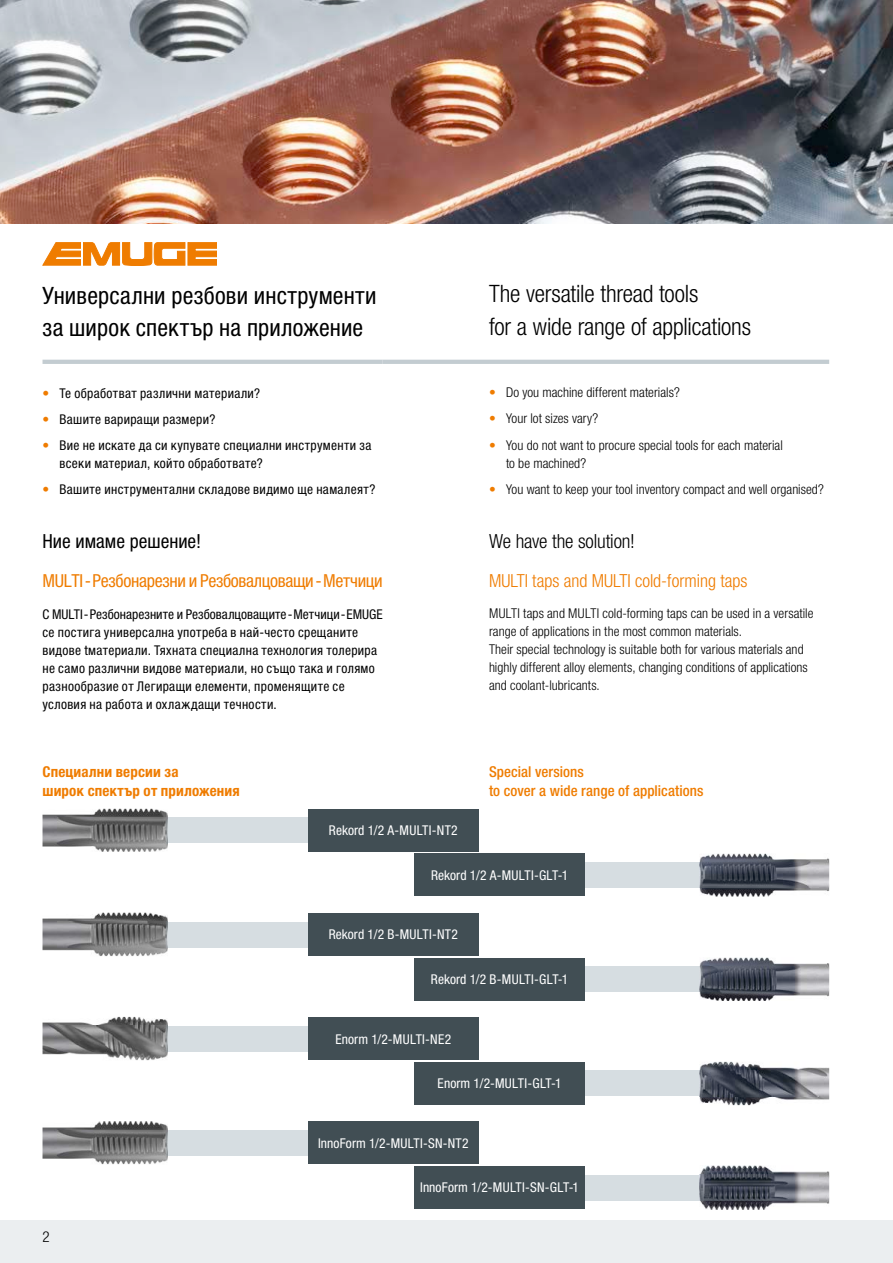
<style>
.page{position:relative;width:893px;height:1263px;background:#fff}
.page>*{position:absolute;margin:0;border:0;box-sizing:border-box;transform-origin:0 0}
.t1{font:condensed 24px/32.5px "Helvetica Neue LTCYR";letter-spacing:.01em;color:#000}
.t2{font:300 condensed 24px/32.5px "Helvetica Neue LT Pro";letter-spacing:-.01em;color:#000}
.t3{font:300 condensed 19.5px "Helvetica Neue LT Pro";letter-spacing:-.01em;color:#000}
.t4{font:condensed 19.5px "Helvetica Neue LTCYR";color:#000}
.t5{font:condensed 18px "Helvetica Neue LTCYR";letter-spacing:-.02em;color:#ef7c00}
.t6{font:300 condensed 18px "Helvetica Neue LT Pro";color:#ef7c00}
.t7{font:500 condensed 15px/19.5px "Helvetica Neue LT Pro";letter-spacing:.005em;color:#ef7c00}
.t8{font:700 condensed 15px/19.5px "Helvetica Neue LTCYR";letter-spacing:.01em;color:#ef7c00}
.t9{font:300 condensed 15px "Helvetica Neue LT Pro";color:#000}
.t10{font:condensed 13.5px/18px "Helvetica Neue LTCYR";letter-spacing:.025em;color:#000}
.t11{font:300 condensed 13.5px/18px "Helvetica Neue LT Pro";letter-spacing:.005em;color:#000}
.t12{font:condensed 13.5px "Helvetica Neue LT Pro";letter-spacing:.01em;color:#fff}
.s1{color:#ef7c00}
</style>
<div class="page">
<div style="left:0;top:1220px;width:893px;height:43px;background:#ebeef0"></div>
<img style="left:0;top:0;width:893px;height:223px">
<svg style="left:43px;top:242px;width:174px;height:24px"></svg>
<hr style="left:43px;top:360px;width:340px;height:4px;background:#c3ccd1">
<hr style="left:383px;top:360px;width:106px;height:4px;background:#c3ccd1">
<hr style="left:489px;top:360px;width:340px;height:4px;background:#c3ccd1">
<div style="left:57px;top:817px;width:256px;height:26px;background:#d6dde1"></div>
<div style="left:57px;top:922px;width:256px;height:25px;background:#d6dde1"></div>
<div style="left:57px;top:1026px;width:256px;height:25px;background:#d6dde1"></div>
<div style="left:57px;top:1130px;width:256px;height:25px;background:#d6dde1"></div>
<div style="left:444px;top:862px;width:375px;height:26px;background:#d6dde1"></div>
<div style="left:444px;top:966px;width:375px;height:26px;background:#d6dde1"></div>
<div style="left:444px;top:1070px;width:375px;height:26px;background:#d6dde1"></div>
<div style="left:444px;top:1175px;width:375px;height:25px;background:#d6dde1"></div>
<img style="left:43px;top:809px;width:125px;height:43px">
<img style="left:57px;top:817px;width:111px;height:26px">
<img style="left:43px;top:913px;width:125px;height:43px">
<img style="left:57px;top:922px;width:111px;height:25px">
<img style="left:43px;top:1017px;width:125px;height:43px">
<img style="left:57px;top:1026px;width:111px;height:25px">
<img style="left:43px;top:1121px;width:125px;height:43px">
<img style="left:57px;top:1130px;width:111px;height:25px">
<div style="left:308px;top:809px;width:170px;height:42px;background:#414e54"></div>
<div style="left:308px;top:913px;width:170px;height:43px;background:#414e54"></div>
<div style="left:308px;top:1017px;width:170px;height:43px;background:#414e54"></div>
<div style="left:308px;top:1121px;width:170px;height:43px;background:#414e54"></div>
<div style="left:415px;top:854px;width:170px;height:42px;background:#414e54"></div>
<div style="left:415px;top:958px;width:170px;height:42px;background:#414e54"></div>
<div style="left:415px;top:1062px;width:170px;height:42px;background:#414e54"></div>
<div style="left:415px;top:1166px;width:170px;height:43px;background:#414e54"></div>
<img style="left:699px;top:853px;width:130px;height:43px">
<img style="left:699px;top:862px;width:120px;height:26px">
<img style="left:699px;top:957px;width:130px;height:44px">
<img style="left:699px;top:966px;width:120px;height:26px">
<img style="left:699px;top:1061px;width:130px;height:44px">
<img style="left:699px;top:1070px;width:120px;height:26px">
<img style="left:699px;top:1165px;width:130px;height:45px">
<img style="left:699px;top:1175px;width:120px;height:25px">
<h1 class="t1" style="left:43px;top:279px;width:336px">Универсални резбови инструменти за широк спектър на приложение</h1>
<h1 class="t2" style="left:489px;top:277px;width:264px">The versatile thread tools<br>for a wide range of applications</h1>
<p class="t10" style="left:43px;top:384px;width:219px"><span class="s1">•</span> Те обработват различни материали?</p>
<p class="t10" style="left:43px;top:410px;width:174px"><span class="s1">•</span> Вашите вариращи размери?</p>
<p class="t10" style="left:60px;top:437px;width:313px;text-indent:-17px"><span class="s1">•</span> Вие не искате да си купувате специални инструменти за всеки материал, който обработвате?</p>
<p class="t10" style="left:43px;top:481px;width:334px"><span class="s1">•</span> Вашите инструментални складове видимо ще намалеят?</p>
<h2 class="t4" style="left:43px;top:530px;width:160px">Ние имаме решение!</h2>
<p class="t11" style="left:489px;top:383px;width:192px"><span class="s1">•</span> Do you machine different materials?</p>
<p class="t11" style="left:489px;top:410px;width:111px"><span class="s1">•</span> Your lot sizes vary?</p>
<p class="t11" style="left:506px;top:436px;width:278px;text-indent:-17px"><span class="s1">•</span> You do not want to procure special tools for each material to be machined?</p>
<p class="t11" style="left:489px;top:481px;width:336px"><span class="s1">•</span> You want to keep your tool inventory compact and well organised?</p>
<h2 class="t3" style="left:489px;top:529px;width:147px">We have the solution!</h2>
<h3 class="t5" style="left:43px;top:571px;width:342px">MULTI - Резбонарезни и Резбовалцоващи - Метчици</h3>
<h3 class="t6" style="left:489px;top:570px;width:260px">MULTI taps and MULTI cold-forming taps</h3>
<p class="t10" style="left:43px;top:605px;width:342px">С MULTI - Резбонарезните и Резбовалцоващите - Метчици - EMUGE се постига универсална употреба в най-често срещаните видове tматериали. Тяхната специална технология толерира не само различни видове материали, но също така и голямо разнообразие от Легиращи елементи, променящите се условия на работа и охлаждащи течности.</p>
<p class="t11" style="left:489px;top:604px;width:326px">MULTI taps and MULTI cold-forming taps can be used in a versatile range of applications in the most common materials.<br>Their special technology is suitable both for various materials and highly different alloy elements, changing conditions of applications and coolant-lubricants.</p>
<p class="t8" style="left:43px;top:762px;width:199px">Специални версии за<br>широк спектър от приложения</p>
<p class="t7" style="left:489px;top:761px;width:216px">Special versions<br>to cover a wide range of applications</p>
<p class="t12" style="left:329px;top:822px;width:130px">Rekord 1/2 A-MULTI-NT2</p>
<p class="t12" style="left:431px;top:867px;width:139px">Rekord 1/2 A-MULTI-GLT-1</p>
<p class="t12" style="left:329px;top:926px;width:131px">Rekord 1/2 B-MULTI-NT2</p>
<p class="t12" style="left:431px;top:971px;width:139px">Rekord 1/2 B-MULTI-GLT-1</p>
<p class="t12" style="left:335px;top:1031px;width:117px">Enorm 1/2-MULTI-NE2</p>
<p class="t12" style="left:438px;top:1075px;width:126px">Enorm 1/2-MULTI-GLT-1</p>
<p class="t12" style="left:318px;top:1135px;width:152px">InnoForm 1/2-MULTI-SN-NT2</p>
<p class="t9" style="left:43px;top:1228px;width:9px">2</p>
<p class="t12" style="left:420px;top:1179px;width:160px">InnoForm 1/2-MULTI-SN-GLT-1</p>
</div>
